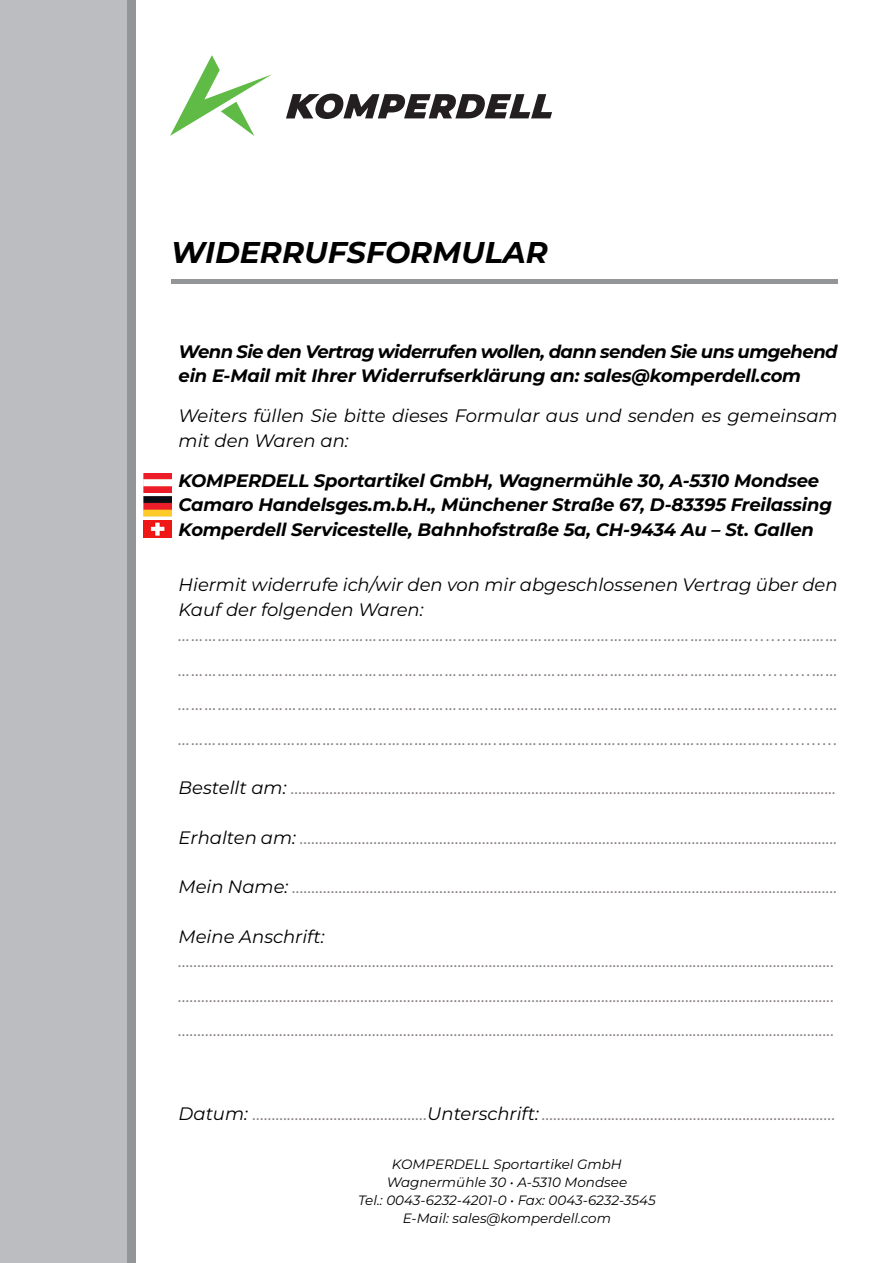
<style>
.page{position:relative;width:893px;height:1263px;background:#fff}
.page>*{position:absolute;margin:0;border:0;box-sizing:border-box;transform-origin:0 0}
.t1{font:italic 700 30px "Montserrat";color:#000}
.t2{font:italic 18px/34.5px "Montserrat";color:#867f7c;text-align:justify}
.t3{font:italic 700 18px/24.8px "Montserrat";letter-spacing:-.01em;color:#000}
.t4{font:italic 18px/24.8px "Montserrat";color:#000}
.t5{font:italic 700 18px/24.8px "Montserrat";letter-spacing:-.03em;color:#000}
.t6{font:italic 13.5px/18px "Montserrat";color:#000;text-align:center}
.s1{color:#000}
</style>
<div class="page">
<div style="left:0;top:0;width:128px;height:1263px;background:#bcbdc0"></div>
<div style="left:128px;top:0;width:8px;height:1263px;background:#939598"></div>
<hr style="left:171px;top:280px;width:667px;height:4px;background:#939598">
<svg style="left:170px;top:55px;width:102px;height:81px"></svg>
<svg style="left:286px;top:94px;width:266px;height:25px"></svg>
<img style="left:144px;top:473px;width:28px;height:20px">
<img style="left:144px;top:497px;width:28px;height:19px">
<img style="left:144px;top:520px;width:28px;height:17px">
<h1 class="t1" style="left:171px;top:232px;width:379px">WIDERRUFSFORMULAR</h1>
<p class="t5" style="left:179px;top:338px;width:661px">Wenn Sie den Vertrag widerrufen wollen, dann senden Sie uns umgehend ein E-Mail mit Ihrer Widerrufserklärung an: sales@komperdell.com</p>
<p class="t4" style="left:179px;top:403px;width:661px">Weiters füllen Sie bitte dieses Formular aus und senden es gemeinsam mit den Waren an:</p>
<p class="t3" style="left:179px;top:467px;width:655px">KOMPERDELL Sportartikel GmbH, Wagnermühle 30, A-5310 Mondsee<br>Camaro Handelsges.m.b.H., Münchener Straße 67, D-83395 Freilassing<br>Komperdell Servicestelle, Bahnhofstraße 5a, CH-9434 Au – St. Gallen</p>
<p class="t4" style="left:179px;top:572px;width:661px">Hiermit widerrufe ich/wir den von mir abgeschlossenen Vertrag über den<br>Kauf der folgenden Waren:</p>
<p class="t2" style="left:179px;top:617px;width:661px">……………………………………………………….………………………………………………………..........……… ………………………………………………………….………………………………………………………..........…… …………………………………………………………….………………………………………………………..........… ……………………………………………………………….………………………………………………………............</p>
<p class="t2" style="left:179px;top:770px;width:659px"><span class="s1">Bestellt am:</span> ……………………………………………………………………………………………….................................</p>
<p class="t2" style="left:179px;top:819px;width:661px"><span class="s1">Erhalten am:</span> ………………………………………………………………………………………………...............................</p>
<p class="t2" style="left:179px;top:869px;width:661px"><span class="s1">Mein Name:</span> ……………………………………………………………………………………………….................................</p>
<p class="t4" style="left:179px;top:923px;width:147px">Meine Anschrift:</p>
<p class="t2" style="left:179px;top:943px;width:657px">……………………………………………………………………………………………….............................................................. ……………………………………………………………………………………………….............................................................. ………………………………………………………………………………………………..............................................................</p>
<p class="t2" style="left:179px;top:1096px;width:659px"><span class="s1">Datum:</span> ………………………………………<span class="s1">Unterschrift:</span> …………………………………..............…………........…</p>
<p class="t6" style="left:358px;top:1155px;width:299px">KOMPERDELL Sportartikel GmbH Wagnermühle 30 • A-5310 Mondsee<br>Tel.: 0043-6232-4201-0 • Fax: 0043-6232-3545<br>E-Mail: sales@komperdell.com</p>
</div>
